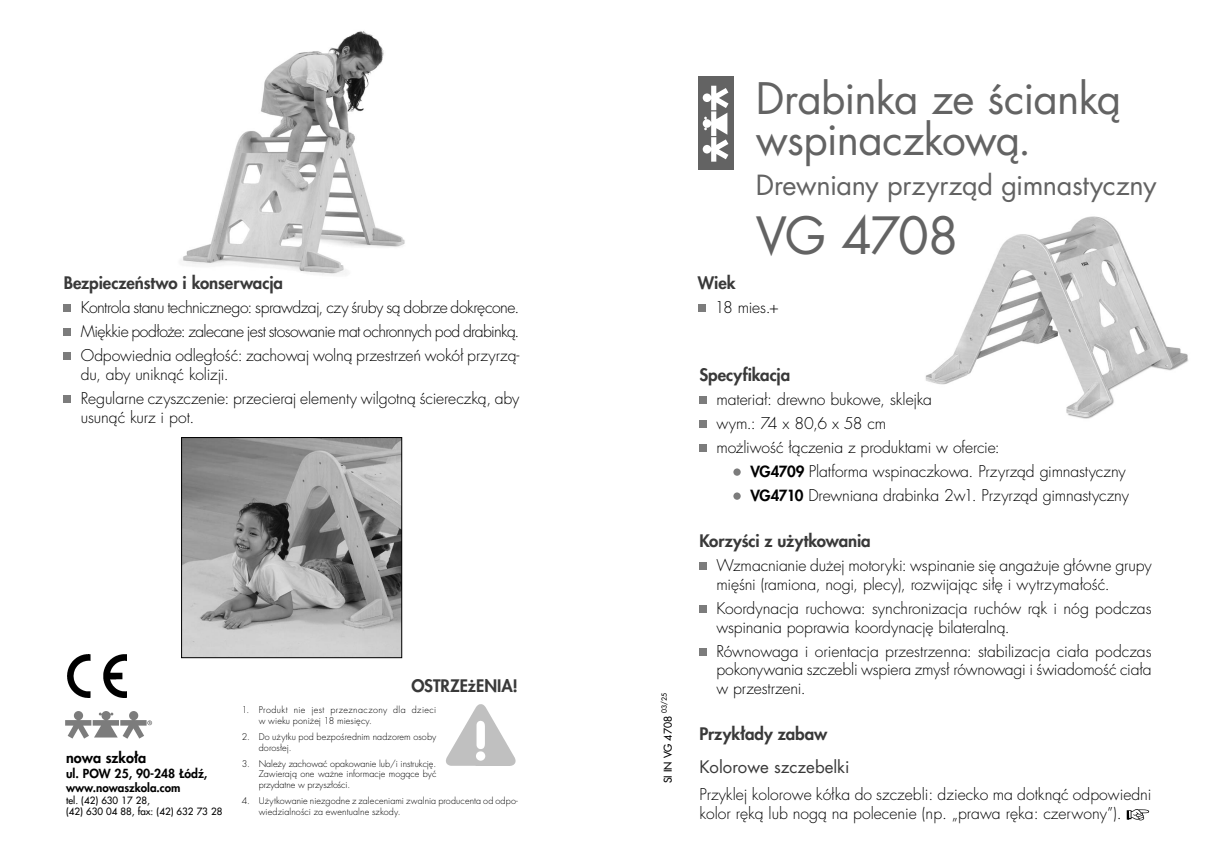
<style>
.page{position:relative;width:1217px;height:868px;background:#fff}
.page>*{position:absolute;margin:0;border:0;box-sizing:border-box;transform-origin:0 0}
.t1{font:49.95px "Futura LTS Book";letter-spacing:-.04em;color:#636363}
.t2{font:42.3px/40.5px "Futura LTS Book";letter-spacing:-.02em;color:#636363}
.t3{font:27px "Futura LTS Book";letter-spacing:-.015em;color:#636363}
.t4{font:800 16.8px "Futura LTS";letter-spacing:-.005em;color:#393939}
.t5{font:16.8px "Futura LTS Book";color:#393939}
.t6{font:300 15.75px/18.9px "Futura LTS";letter-spacing:-.005em;color:#000}
.t7{font:800 14.4px "Futura LTS";color:#000}
.t8{font:800 12.15px "Futura LTS";color:#000}
.t9{font:800 11.55px "Futura LTS";color:#000}
.t10{font:10.5px "Futura LTS";color:#000}
.t11{font:9.75px/11.7px "Futura LTS";color:#000}
.t12{font:300 9px/10.8px "Futura LTS";letter-spacing:.01em;color:#000}
.t13{font:300 9px/10.8px "Futura LTS";letter-spacing:.04em;color:#000}
.t14{font:6.9px "Futura LTS";color:#000}
.s1{font-weight:800;font-size:15px}
</style>
<div class="page">
<img style="left:925px;top:216px;width:264px;height:203px">
<div style="left:699px;top:396px;width:7px;height:7px;background:#7c7c7c"></div>
<div style="left:699px;top:420px;width:7px;height:7px;background:#7c7c7c"></div>
<div style="left:699px;top:444px;width:7px;height:7px;background:#7c7c7c"></div>
<div style="left:733px;top:468px;width:7px;height:7px;background:#7c7c7c;border-radius:50%"></div>
<div style="left:733px;top:492px;width:7px;height:7px;background:#7c7c7c;border-radius:50%"></div>
<div style="left:699px;top:562px;width:7px;height:7px;background:#7c7c7c"></div>
<div style="left:699px;top:605px;width:7px;height:7px;background:#7c7c7c"></div>
<div style="left:699px;top:648px;width:7px;height:7px;background:#7c7c7c"></div>
<svg style="left:1126px;top:809px;width:22px;height:11px"></svg>
<div style="left:697px;top:77px;width:36px;height:93px;background:#636363"></div>
<svg style="left:702px;top:86px;width:26px;height:76px"></svg>
<img style="left:67px;top:655px;width:59px;height:42px">
<img style="left:446px;top:704px;width:70px;height:62px">
<svg style="left:65px;top:711px;width:87px;height:27px"></svg>
<div style="left:697px;top:304px;width:8px;height:8px;background:#7c7c7c"></div>
<img style="left:181px;top:31px;width:224px;height:244px">
<img style="left:183px;top:439px;width:217px;height:217px">
<div style="left:181px;top:437px;width:221px;height:221px;border:1px solid #000"></div>
<div style="left:64px;top:304px;width:7px;height:8px;background:#7c7c7c"></div>
<div style="left:64px;top:328px;width:7px;height:8px;background:#7c7c7c"></div>
<div style="left:64px;top:352px;width:7px;height:8px;background:#7c7c7c"></div>
<div style="left:64px;top:395px;width:7px;height:8px;background:#7c7c7c"></div>
<p class="t4" style="left:64px;top:271px;width:221px">Bezpieczeństwo i konserwacja</p>
<p class="t6" style="left:81px;top:295px;width:440px;line-height:24px;text-align:justify">Kontrola stanu technicznego: sprawdzaj, czy śruby są dobrze dokręcone.<br>Miękkie podłoże: zalecane jest stosowanie mat ochronnych pod drabinką.<br>Odpowiednia odległość: zachowaj wolną przestrzeń wokół przyrzą-</p>
<p class="t6" style="left:81px;top:362px;width:440px;line-height:24px">du, aby uniknąć kolizji.<br>Regularne czyszczenie: przecieraj elementy wilgotną ściereczką, aby</p>
<p class="t6" style="left:81px;top:408px;width:115px">usunąć kurz i pot.</p>
<p class="t7" style="left:66px;top:748px;width:82px">nowa szko³a</p>
<p class="t8" style="left:66px;top:765px;width:143px">ul. POW 25, 90-248 £ódŸ,</p>
<p class="t9" style="left:66px;top:779px;width:116px">www.nowaszkola.com</p>
<p class="t11" style="left:66px;top:794px;width:158px">tel. (42) 630 17 28,<br>(42) 630 04 88, fax: (42) 632 73 28</p>
<p class="t4" style="left:411px;top:674px;width:108px">OSTRZE¿ENIA!</p>
<p class="t13" style="left:259px;top:704px;width:179px;text-indent:-17px">1. Produkt nie jest przeznaczony dla dzieci w wieku poni¿ej 18 miesięcy.</p>
<p class="t12" style="left:259px;top:731px;width:179px;text-indent:-17px">2. Do u¿ytku pod bezpoœrednim nadzorem osoby doros³ej.</p>
<p class="t12" style="left:259px;top:758px;width:179px;text-align:justify;text-indent:-17px">3. Nale¿y zachowaæ opakowanie lub/i instrukcjê.<br>Zawieraj¹ one wa¿ne informacje mog¹ce byæ przydatne w przysz³oœci.</p>
<p class="t12" style="left:259px;top:795px;width:261px;text-indent:-17px">4. Użytkowanie niezgodne z zaleceniami zwalnia producenta od odpo&shy;wiedzialnoœci za ewentualne szkody.</p>
<p class="t14" style="left:659px;top:713px;width:21px;rotate:-90deg">03/25</p>
<p class="t10" style="left:660px;top:783px;width:69px;rotate:-90deg">SI IN VG 4708</p>
<h2 class="t2" style="left:755px;top:79px;width:367px">Drabinka ze ścianką wspinaczkową.</h2>
<h3 class="t3" style="left:755px;top:168px;width:402px">Drewniany przyrząd gimnastyczny</h3>
<h1 class="t1" style="left:755px;top:203px;width:204px">VG 4708</h1>
<p class="t4" style="left:697px;top:271px;width:39px">Wiek</p>
<p class="t6" style="left:714px;top:298px;width:66px">18 mies.+</p>
<p class="t4" style="left:699px;top:363px;width:92px">Specyfikacja</p>
<p class="t6" style="left:716px;top:390px;width:217px">materiał: drewno bukowe, sklejka</p>
<p class="t6" style="left:716px;top:414px;width:171px">wym.: 74 x 80,6 x 58 cm</p>
<p class="t6" style="left:716px;top:438px;width:285px">możliwość łączenia z produktami w ofercie:</p>
<p class="t6" style="left:750px;top:462px;width:377px"><span class="s1">VG4709</span> Platforma wspinaczkowa. Przyrząd gimnastyczny</p>
<p class="t6" style="left:750px;top:486px;width:380px"><span class="s1">VG4710</span> Drewniana drabinka 2w1. Przyrząd gimnastyczny</p>
<p class="t4" style="left:699px;top:529px;width:173px">Korzyści z użytkowania</p>
<p class="t6" style="left:716px;top:555px;width:436px">Wzmacnianie dużej motoryki: wspinanie się angażuje główne grupy mięśni (ramiona, nogi, plecy), rozwijając siłę i wytrzymałość.</p>
<p class="t6" style="left:716px;top:598px;width:436px">Koordynacja ruchowa: synchronizacja ruchów rąk i nóg podczas wspinania poprawia koordynację bilateralną.</p>
<p class="t6" style="left:716px;top:641px;width:436px;text-align:justify">Równowaga i orientacja przestrzenna: stabilizacja ciała podczas pokonywania szczebli wspiera zmysł równowagi i świadomość ciała w przestrzeni.</p>
<p class="t4" style="left:699px;top:722px;width:129px">Przykłady zabaw</p>
<p class="t5" style="left:699px;top:756px;width:152px">Kolorowe szczebelki</p>
<p class="t6" style="left:699px;top:785px;width:453px">Przyklej kolorowe kółka do szczebli: dziecko ma dotknąć odpowiedni kolor ręką lub nogą na polecenie (np. „prawa ręka: czerwony”).</p>
</div>
